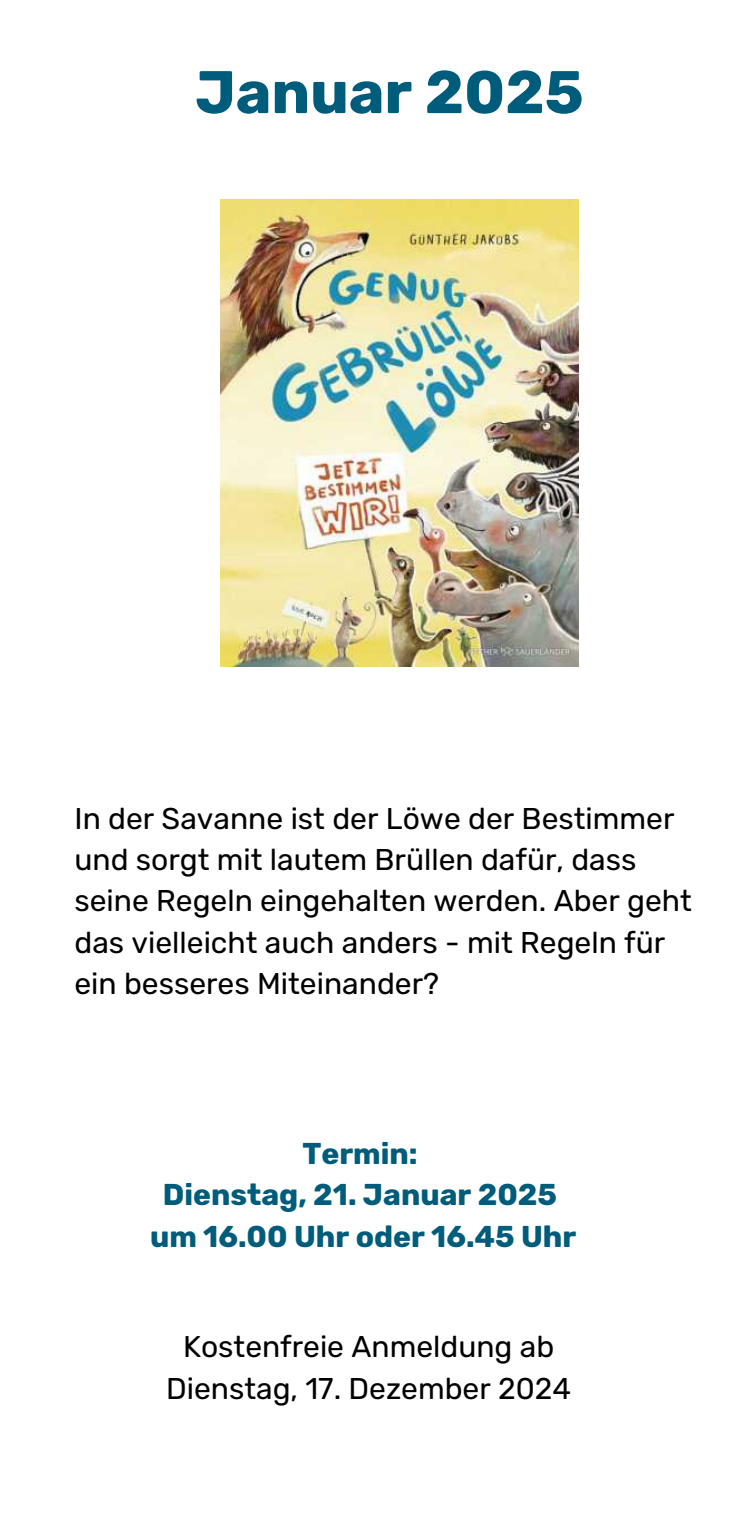
<style>
.page{position:relative;width:745px;height:1530px;background:#fff}
.page>*{position:absolute;margin:0;border:0;box-sizing:border-box;transform-origin:0 0}
.t1{font:700 60px "Rubik";color:#005c7b}
.t2{font:30px/41.2px "Rubik";color:#000}
.t3{font:700 30px/41.2px "Rubik";color:#005c7b;text-align:center}
</style>
<div class="page">
<img style="left:220px;top:199px;width:358px;height:467px">
<h1 class="t1" style="left:195px;top:57px;width:390px">Januar 2025</h1>
<p class="t2" style="left:74px;top:798px;width:619px">In der Savanne ist der Löwe der Bestimmer und sorgt mit lautem Brüllen dafür, dass seine Regeln eingehalten werden. Aber geht das vielleicht auch anders - mit Regeln für ein besseres Miteinander?</p>
<p class="t3" style="left:150px;top:1133px;width:428px">Termin:<br>Dienstag, 21. Januar 2025 um 16.00 Uhr oder 16.45 Uhr</p>
<h2 class="t2" style="left:183px;top:1327px;width:372px">Kostenfreie Anmeldung ab</h2>
<p class="t2" style="left:166px;top:1368px;width:406px">Dienstag, 17. Dezember 2024</p>
</div>
